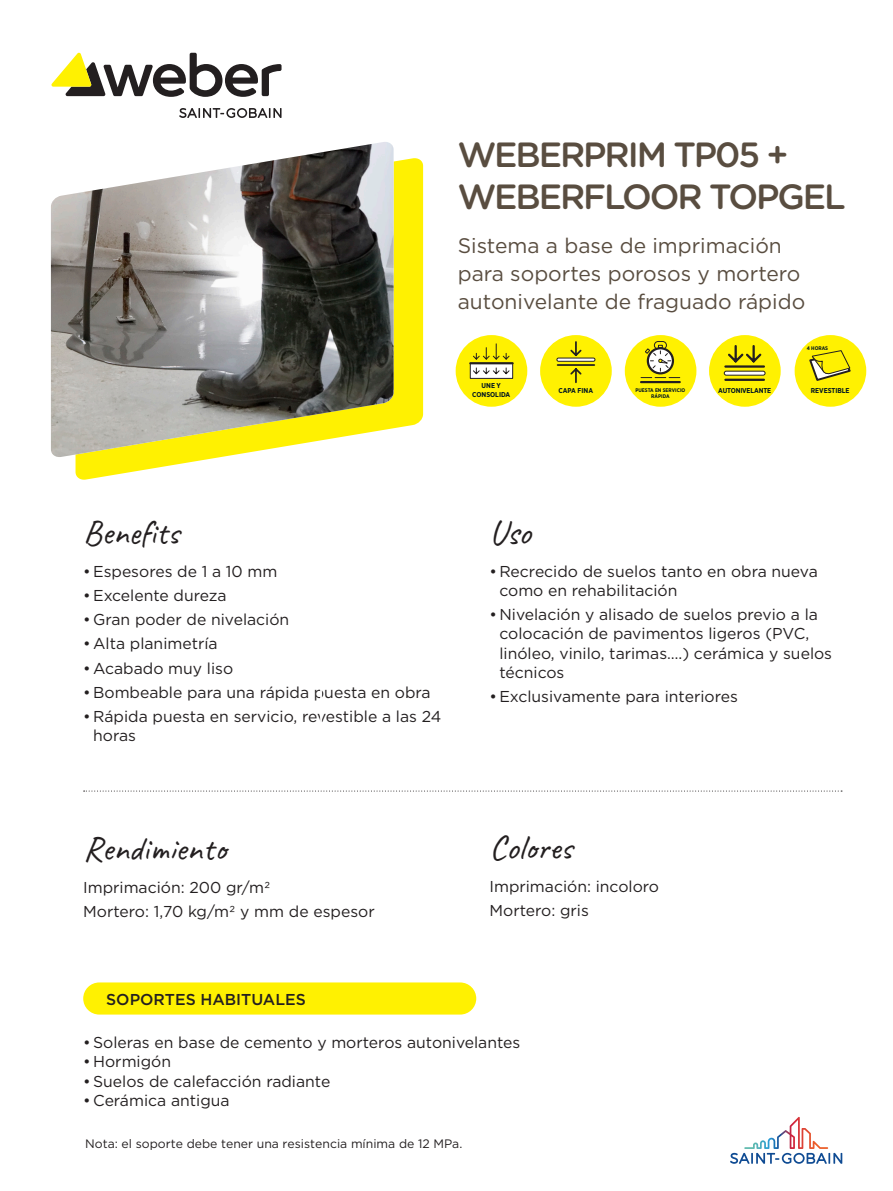
<style>
.page{position:relative;width:893px;height:1191px;background:#fff}
.page>*{position:absolute;margin:0;border:0;box-sizing:border-box;transform-origin:0 0}
.t1{font:500 35px/42px "Gotham Rounded";letter-spacing:-.06em;color:#594d40}
.t2{font:35px "Caveat";color:#231f20}
.t3{font:21px/28px "Gotham";color:#594d40}
.t4{font:15.75px/19.2px "Gotham";color:#231f20}
.t5{font:500 15.75px "Gotham";color:#231f20}
.t6{font:12.25px "Gotham";color:#231f20}
.t7{font:700 7px/8.4px "Gotham Narrow";color:#011622;text-align:center}
.t8{font:700 7px "Gotham Narrow";letter-spacing:-.02em;color:#011622}
.t9{font:700 5.25px "Gotham Narrow";color:#011622}
</style>
<div class="page">
<svg style="left:76px;top:158px;width:347px;height:322px;fill:#fff101"></svg>
<svg style="left:75px;top:458px;width:319px;height:10px"></svg>
<img style="left:51px;top:142px;width:343px;height:316px">
<svg style="left:179px;top:108px;width:103px;height:10px"></svg>
<svg style="left:51px;top:52px;width:231px;height:45px"></svg>
<svg style="left:84px;top:790px;width:758px;height:1px"></svg>
<div style="left:83px;top:982px;width:393px;height:32px;background:#fff101;border-radius:16px"></div>
<svg style="left:730px;top:1117px;width:112px;height:46px"></svg>
<div style="left:456px;top:335px;width:71px;height:72px;background:#fff101;border-radius:50%"></div>
<hr style="left:320px;top:466px;width:2px;height:258px;background:#fff">
<div style="left:540px;top:335px;width:72px;height:72px;background:#fff101;border-radius:50%"></div>
<div style="left:709px;top:335px;width:72px;height:72px;background:#fff101;border-radius:50%"></div>
<div style="left:795px;top:335px;width:71px;height:72px;background:#fff101;border-radius:50%"></div>
<div style="left:625px;top:335px;width:71px;height:72px;background:#fff101;border-radius:50%"></div>
<hr style="left:641px;top:381px;width:39px;height:2px;background:#231f20">
<svg style="left:640px;top:341px;width:41px;height:37px"></svg>
<svg style="left:723px;top:345px;width:43px;height:36px"></svg>
<svg style="left:556px;top:340px;width:40px;height:43px"></svg>
<svg style="left:809px;top:350px;width:42px;height:31px"></svg>
<div style="left:470px;top:363px;width:43px;height:15px;background:#fff"></div>
<div style="left:470px;top:363px;width:43px;height:16px;border:1px solid #231f20"></div>
<hr style="left:470px;top:362px;width:43px;height:2px;background:#231f20">
<svg style="left:472px;top:343px;width:38px;height:32px"></svg>
<p class="t1" style="left:458px;top:132px;width:389px">WEBERPRIM TP05 +<br>WEBERFLOOR TOPGEL</p>
<p class="t3" style="left:458px;top:231px;width:349px">Sistema a base de imprimación para soportes porosos y mortero autonivelante de fraguado rápido</p>
<p class="t7" style="left:472px;top:381px;width:40px">UNE Y<br>CONSOLIDA</p>
<p class="t9" style="left:807px;top:345px;width:23px">4 HORAS</p>
<p class="t7" style="left:558px;top:386px;width:36px">CAPA FINA</p>
<p class="t9" style="left:635px;top:386px;width:51px">PUESTA EN SERVICIO</p>
<p class="t8" style="left:718px;top:386px;width:54px">AUTONIVELANTE</p>
<p class="t7" style="left:811px;top:386px;width:40px">REVESTIBLE</p>
<p class="t9" style="left:651px;top:393px;width:20px">RÁPIDA</p>
<p class="t2" style="left:83px;top:510px;width:98px">Benefits</p>
<p class="t4" style="left:83px;top:561px;width:196px">•Espesores de 1 a 10 mm</p>
<p class="t4" style="left:83px;top:585px;width:145px">•Excelente dureza</p>
<p class="t4" style="left:83px;top:609px;width:208px">•Gran poder de nivelación</p>
<p class="t4" style="left:83px;top:634px;width:136px">•Alta planimetría</p>
<p class="t4" style="left:83px;top:658px;width:151px">•Acabado muy liso</p>
<p class="t4" style="left:83px;top:682px;width:349px">• Bombeable para una rápida puesta en obra</p>
<p class="t4" style="left:93px;top:706px;width:350px;text-indent:-10px">• Rápida puesta en servicio, revestible a las 24 horas</p>
<p class="t2" style="left:83px;top:826px;width:145px">Rendimiento</p>
<p class="t4" style="left:83px;top:877px;width:189px">Imprimación: 200 gr/m2</p>
<p class="t4" style="left:83px;top:901px;width:293px">Mortero: 1,70 kg/m2 y mm de espesor</p>
<p class="t2" style="left:489px;top:510px;width:43px">Uso</p>
<p class="t4" style="left:499px;top:561px;width:320px;text-indent:-10px">• Recrecido de suelos tanto en obra nueva como en rehabilitación</p>
<p class="t4" style="left:499px;top:604px;width:334px;text-indent:-10px">•Nivelación y alisado de suelos previo a la colocación de pavimentos ligeros (PVC, linóleo, vinilo, tarimas….) cerámica y suelos técnicos</p>
<p class="t4" style="left:489px;top:686px;width:250px">•Exclusivamente para interiores</p>
<p class="t2" style="left:489px;top:826px;width:85px">Colores</p>
<p class="t4" style="left:489px;top:876px;width:171px">Imprimación: incoloro</p>
<p class="t4" style="left:489px;top:901px;width:101px">Mortero: gris</p>
<p class="t5" style="left:106px;top:988px;width:201px">SOPORTES HABITUALES</p>
<p class="t4" style="left:83px;top:1032px;width:439px">•Soleras en base de cemento y morteros autonivelantes</p>
<p class="t4" style="left:83px;top:1051px;width:89px">•Hormigón</p>
<p class="t4" style="left:83px;top:1071px;width:249px">•Suelos de calefacción radiante</p>
<p class="t4" style="left:83px;top:1090px;width:148px">• Cerámica antigua</p>
<p class="t6" style="left:85px;top:1135px;width:379px">Nota: el soporte debe tener una resistencia mínima de 12 MPa.</p>
</div>
